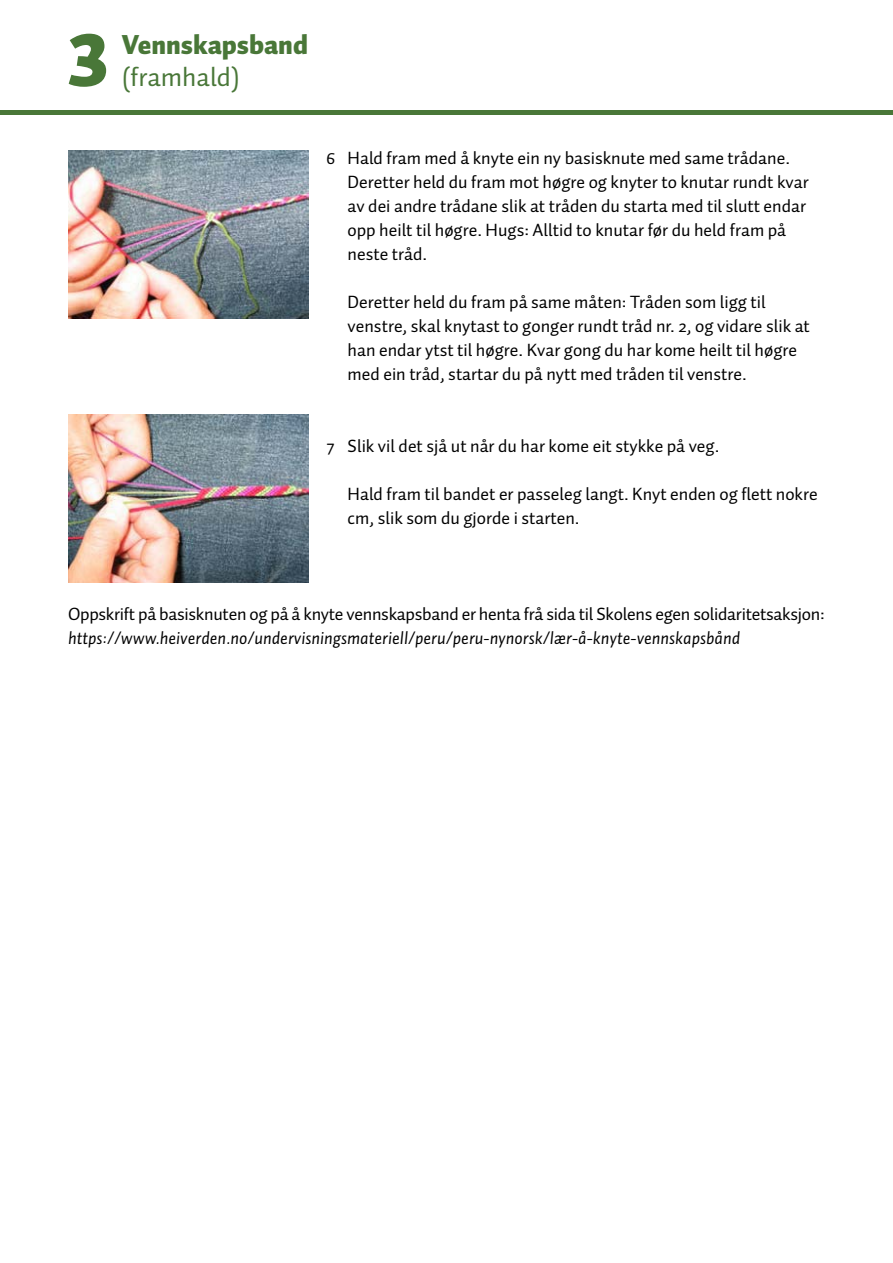
<style>
.page{position:relative;width:893px;height:1263px;background:#fff}
.page>*{position:absolute;margin:0;border:0;box-sizing:border-box;transform-origin:0 0}
.t1{font:900 73.2px "Auto Pro";color:#497738}
.t2{font:900 27px "Auto Pro";color:#497738}
.t3{font:27px "Auto Pro";color:#497738}
.t4{font:18px/24px "Auto Pro";color:#000}
.s1{font-family:"Auto Pro Regular Italic 1"}
</style>
<div class="page">
<hr style="left:0;top:111px;width:893px;height:4px;background:#497738">
<img style="left:68px;top:151px;width:240px;height:167px">
<img style="left:68px;top:414px;width:240px;height:168px">
<p class="t1" style="left:67px;top:8px;width:43px">3</p>
<p class="t2" style="left:122px;top:25px;width:188px">Vennskapsband</p>
<p class="t3" style="left:122px;top:58px;width:119px">(framhald)</p>
<p class="t4" style="left:348px;top:145px;width:463px;text-indent:-21px">6 Hald fram med å knyte ein ny basisknute med same trådane.<br>Deretter held du fram mot høgre og knyter to knutar rundt kvar av dei andre trådane slik at tråden du starta med til slutt endar opp heilt til høgre. Hugs: Alltid to knutar før du held fram på neste tråd.</p>
<p class="t4" style="left:348px;top:289px;width:464px">Deretter held du fram på same måten: Tråden som ligg til venstre, skal knytast to gonger rundt tråd nr. 2, og vidare slik at han endar ytst til høgre. Kvar gong du har kome heilt til høgre med ein tråd, startar du på nytt med tråden til venstre.</p>
<p class="t4" style="left:326px;top:433px;width:395px">7 Slik vil det sjå ut når du har kome eit stykke på veg.</p>
<p class="t4" style="left:348px;top:481px;width:472px">Hald fram til bandet er passeleg langt. Knyt enden og flett nokre cm, slik som du gjorde i starten.</p>
<p class="t4" style="left:68px;top:601px;width:758px">Oppskrift på basisknuten og på å knyte vennskapsband er henta frå sida til Skolens egen solidaritetsaksjon:- <span class="s1">https://www.heiverden.no/undervisningsmateriell/peru/peru-nynorsk/lær-å-knyte-vennskapsbånd</span></p>
</div>
